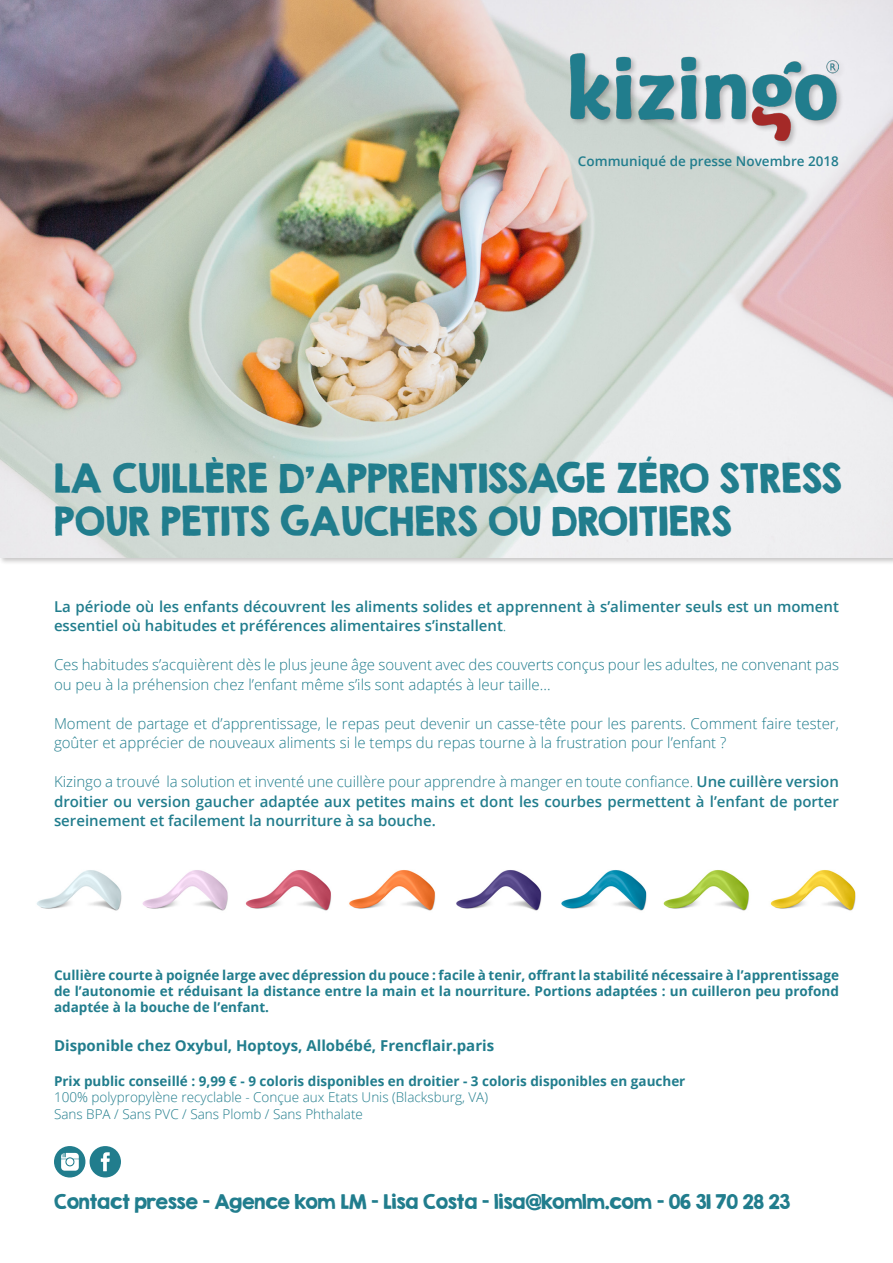
<style>
.page{position:relative;width:893px;height:1263px;background:#fff}
.page>*{position:absolute;margin:0;border:0;box-sizing:border-box;transform-origin:0 0}
.t1{font:36px "KG Second Chances Solid";color:#217d8d}
.t2{font:18px "KG Second Chances Solid";letter-spacing:-.01em;color:#217d8d}
.t3{font:600 15px/19.5px "Open Sans";color:#217d8d}
.t4{font:300 15px/19.5px "Open Sans";color:#217d8d}
.t5{font:700 15px "Open Sans";color:#217d8d}
.t6{font:700 13.5px/16.2px "Open Sans";color:#217d8d;text-align:justify}
.t7{font:300 13.5px "Open Sans";color:#217d8d}
.t8{font:600 13.5px "Open Sans";color:#217d8d}
.s1{font-weight:300}
</style>
<div class="page">
<img style="left:0;top:0;width:893px;height:557px">
<div style="left:570px;top:52px;width:276px;height:96px;background:#231f20;opacity:.25"></div>
<img style="left:571px;top:53px;width:268px;height:88px">
<svg style="left:54px;top:1146px;width:67px;height:31px"></svg>
<img style="left:663px;top:870px;width:86px;height:41px">
<img style="left:770px;top:870px;width:86px;height:41px">
<img style="left:561px;top:870px;width:86px;height:41px">
<img style="left:349px;top:870px;width:87px;height:41px">
<img style="left:245px;top:870px;width:86px;height:41px">
<img style="left:142px;top:870px;width:86px;height:41px">
<img style="left:456px;top:870px;width:86px;height:41px">
<img style="left:36px;top:870px;width:86px;height:41px">
<p class="t8" style="left:578px;top:152px;width:263px">Communiqué de presse Novembre 2018</p>
<p class="t1" style="left:54px;top:455px;width:789px">LA CUILLÈRE D’APPRENTISSAGE ZÉRO STRESS</p>
<p class="t1" style="left:54px;top:498px;width:679px">POUR PETITS GAUCHERS OU DROITIERS</p>
<p class="t3" style="left:54px;top:596px;width:786px">La période où les enfants découvrent les aliments solides et apprennent à s’alimenter seuls est un moment essentiel où habitudes et préférences alimentaires s’installent<span class="s1">.</span></p>
<p class="t4" style="left:54px;top:654px;width:786px">Ces habitudes s’acquièrent dès le plus jeune âge souvent avec des couverts conçus pour les adultes, ne convenant pas ou peu à la préhension chez l’enfant même s’ils sont adaptés à leur taille...</p>
<p class="t4" style="left:54px;top:713px;width:786px">Moment de partage et d’apprentissage, le repas peut devenir un casse-tête pour les parents. Comment faire tester, goûter et apprécier de nouveaux aliments si le temps du repas tourne à la frustration pour l’enfant ?</p>
<p class="t3" style="left:54px;top:771px;width:786px;text-align:justify"><span class="s1">Kizingo a trouvé la solution et inventé une cuillère pour apprendre à manger en toute confiance.</span> Une cuillère version droitier ou version gaucher adaptée aux petites mains et dont les courbes permettent à l’enfant de porter sereinement et facilement la nourriture à sa bouche.</p>
<p class="t6" style="left:54px;top:966px;width:786px">Cullière courte à poignée large avec dépression du pouce : facile à tenir, offrant la stabilité nécessaire à l’apprentissage de l’autonomie et réduisant la distance entre la main et la nourriture. Portions adaptées : un cuilleron peu profond adaptée à la bouche de l’enfant.</p>
<p class="t5" style="left:54px;top:1035px;width:442px">Disponible chez Oxybul, Hoptoys, Allobébé, Frencflair.paris</p>
<p class="t6" style="left:54px;top:1072px;width:633px">Prix public conseillé : 9,99 € - 9 coloris disponibles en droitier - 3 coloris disponibles en gaucher</p>
<p class="t7" style="left:54px;top:1088px;width:435px">100% polypropylène recyclable - Conçue aux Etats Unis (Blacksburg, VA)</p>
<p class="t7" style="left:54px;top:1104px;width:310px">Sans BPA / Sans PVC / Sans Plomb / Sans Phthalate</p>
<p class="t2" style="left:54px;top:1190px;width:738px">Contact presse - Agence kom LM - Lisa Costa - lisa@komlm.com - 06 31 70 28 23</p>
</div>
